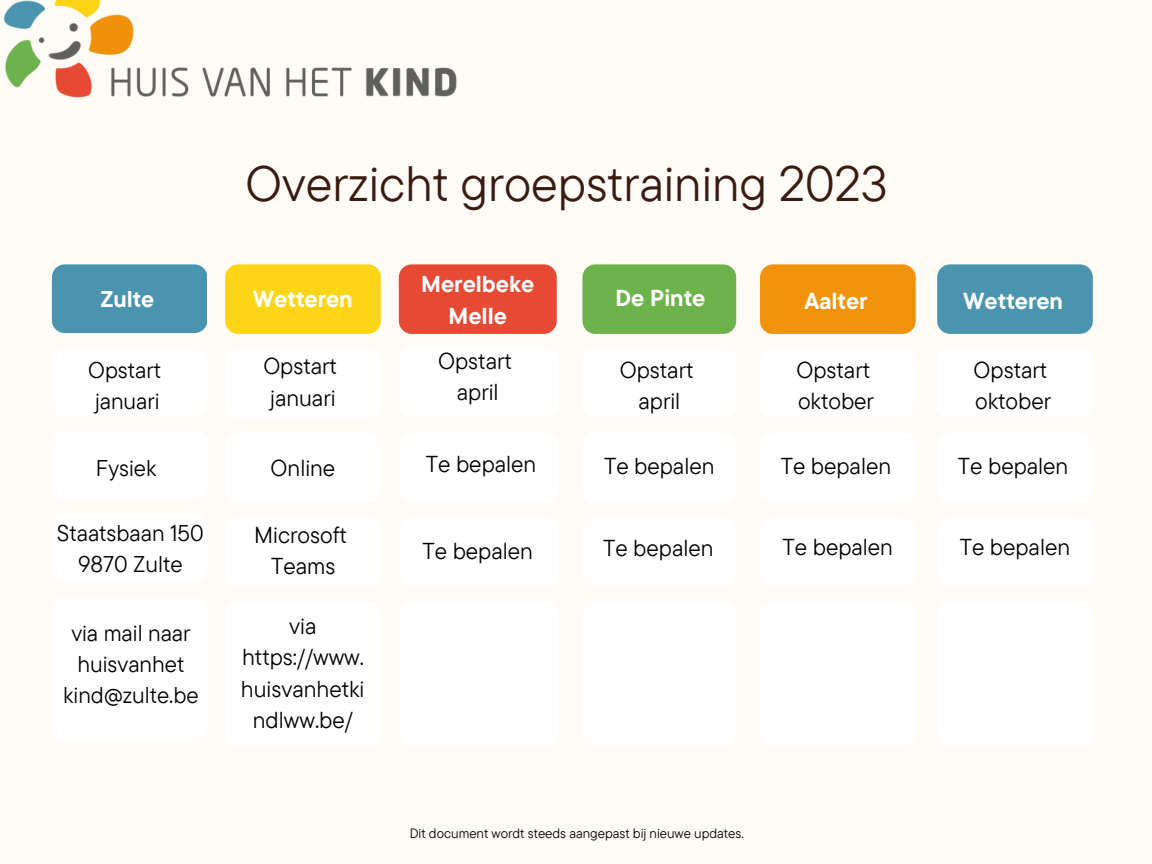
<style>
.page{position:relative;width:1152px;height:864px;background:#fffbf7}
.page>*{position:absolute;margin:0;border:0;box-sizing:border-box;transform-origin:0 0}
.t1{font:49.5px "TT Commons Pro";color:#3a1b0f}
.t2{font:22.95px/31.5px "TT Commons Pro";color:#000;text-align:center}
.t3{font:700 22.95px/32.1px "TT Commons Pro";color:#fff;text-align:center}
.t4{font:22.65px/31px "TT Commons Pro";color:#000;text-align:center}
.t5{font:700 22.65px "TT Commons Pro";color:#fff}
.t6{font:13.5px "TT Commons Pro";color:#000}
</style>
<div class="page">
<div style="left:52px;top:264px;width:155px;height:69px;background:#4a94af;border-radius:13px"></div>
<div style="left:225px;top:264px;width:156px;height:70px;background:#fcd516;border-radius:13px"></div>
<div style="left:399px;top:264px;width:158px;height:70px;background:#e64934;border-radius:13px"></div>
<div style="left:582px;top:264px;width:154px;height:70px;background:#6db34c;border-radius:13px"></div>
<div style="left:225px;top:349px;width:156px;height:69px;background:#fff;border-radius:13px"></div>
<div style="left:52px;top:348px;width:155px;height:68px;background:#fff;border-radius:13px"></div>
<div style="left:399px;top:347px;width:159px;height:69px;background:#fff;border-radius:13px"></div>
<div style="left:582px;top:348px;width:154px;height:69px;background:#fff;border-radius:13px"></div>
<div style="left:52px;top:431px;width:155px;height:69px;background:#fff;border-radius:13px"></div>
<div style="left:225px;top:433px;width:156px;height:69px;background:#fff;border-radius:13px"></div>
<div style="left:400px;top:433px;width:158px;height:69px;background:#fff;border-radius:13px"></div>
<div style="left:582px;top:433px;width:154px;height:69px;background:#fff;border-radius:13px"></div>
<div style="left:52px;top:514px;width:155px;height:69px;background:#fff;border-radius:13px"></div>
<div style="left:225px;top:517px;width:156px;height:70px;background:#fff;border-radius:13px"></div>
<div style="left:400px;top:517px;width:158px;height:70px;background:#fff;border-radius:13px"></div>
<div style="left:582px;top:517px;width:154px;height:70px;background:#fff;border-radius:13px"></div>
<div style="left:52px;top:597px;width:155px;height:144px;background:#fff;border-radius:13px"></div>
<div style="left:225px;top:602px;width:156px;height:145px;background:#fff;border-radius:13px"></div>
<div style="left:400px;top:602px;width:158px;height:145px;background:#fff;border-radius:13px"></div>
<div style="left:582px;top:602px;width:154px;height:145px;background:#fff;border-radius:13px"></div>
<div style="left:760px;top:264px;width:156px;height:70px;background:#f1920a;border-radius:13px"></div>
<div style="left:760px;top:348px;width:156px;height:69px;background:#fff;border-radius:13px"></div>
<div style="left:760px;top:433px;width:156px;height:69px;background:#fff;border-radius:13px"></div>
<div style="left:760px;top:517px;width:156px;height:70px;background:#fff;border-radius:13px"></div>
<div style="left:760px;top:602px;width:156px;height:145px;background:#fff;border-radius:13px"></div>
<img style="left:3px;top:0;width:454px;height:98px">
<div style="left:937px;top:264px;width:156px;height:70px;background:#4a94af;border-radius:13px"></div>
<div style="left:937px;top:348px;width:156px;height:69px;background:#fff;border-radius:13px"></div>
<div style="left:937px;top:433px;width:156px;height:69px;background:#fff;border-radius:13px"></div>
<div style="left:937px;top:517px;width:156px;height:70px;background:#fff;border-radius:13px"></div>
<div style="left:937px;top:602px;width:156px;height:145px;background:#fff;border-radius:13px"></div>
<h1 class="t1" style="left:246px;top:151px;width:643px">Overzicht groepstraining 2023</h1>
<p class="t5" style="left:100px;top:284px;width:55px">Zulte</p>
<p class="t3" style="left:253px;top:283px;width:101px">Wetteren</p>
<p class="t4" style="left:88px;top:354px;width:74px;text-align:left">Opstart januari</p>
<p class="t4" style="left:96px;top:452px;width:62px">Fysiek</p>
<p class="t4" style="left:57px;top:517px;width:148px">Staatsbaan 150<br>9870 Zulte</p>
<p class="t4" style="left:63px;top:617px;width:137px">via mail naar huisvanhet kind@zulte.be</p>
<p class="t2" style="left:263px;top:350px;width:75px;text-align:left">Opstart januari</p>
<p class="t2" style="left:271px;top:451px;width:66px">Online</p>
<p class="t2" style="left:254px;top:519px;width:94px">Microsoft<br>Teams</p>
<p class="t2" style="left:241px;top:609px;width:125px">via https://www. huisvanhetki ndlww.be/</p>
<p class="t3" style="left:421px;top:267px;width:114px">Merelbeke<br>Melle</p>
<p class="t2" style="left:438px;top:345px;width:75px">Opstart april</p>
<p class="t2" style="left:426px;top:448px;width:112px">Te bepalen</p>
<p class="t2" style="left:423px;top:534px;width:112px">Te bepalen</p>
<p class="t3" style="left:616px;top:281px;width:91px">De Pinte</p>
<p class="t3" style="left:804px;top:284px;width:65px">Aalter</p>
<p class="t2" style="left:620px;top:353px;width:75px">Opstart april</p>
<p class="t2" style="left:796px;top:353px;width:79px;text-align:left">Opstart oktober</p>
<p class="t2" style="left:604px;top:450px;width:112px">Te bepalen</p>
<p class="t2" style="left:781px;top:450px;width:112px">Te bepalen</p>
<p class="t2" style="left:603px;top:532px;width:112px">Te bepalen</p>
<p class="t2" style="left:783px;top:531px;width:112px">Te bepalen</p>
<p class="t6" style="left:410px;top:825px;width:336px">Dit document wordt steeds aangepast bij nieuwe updates.</p>
<p class="t3" style="left:963px;top:284px;width:101px">Wetteren</p>
<p class="t2" style="left:974px;top:353px;width:79px;text-align:left">Opstart oktober</p>
<p class="t2" style="left:958px;top:450px;width:112px">Te bepalen</p>
<p class="t2" style="left:960px;top:531px;width:112px">Te bepalen</p>
</div>
